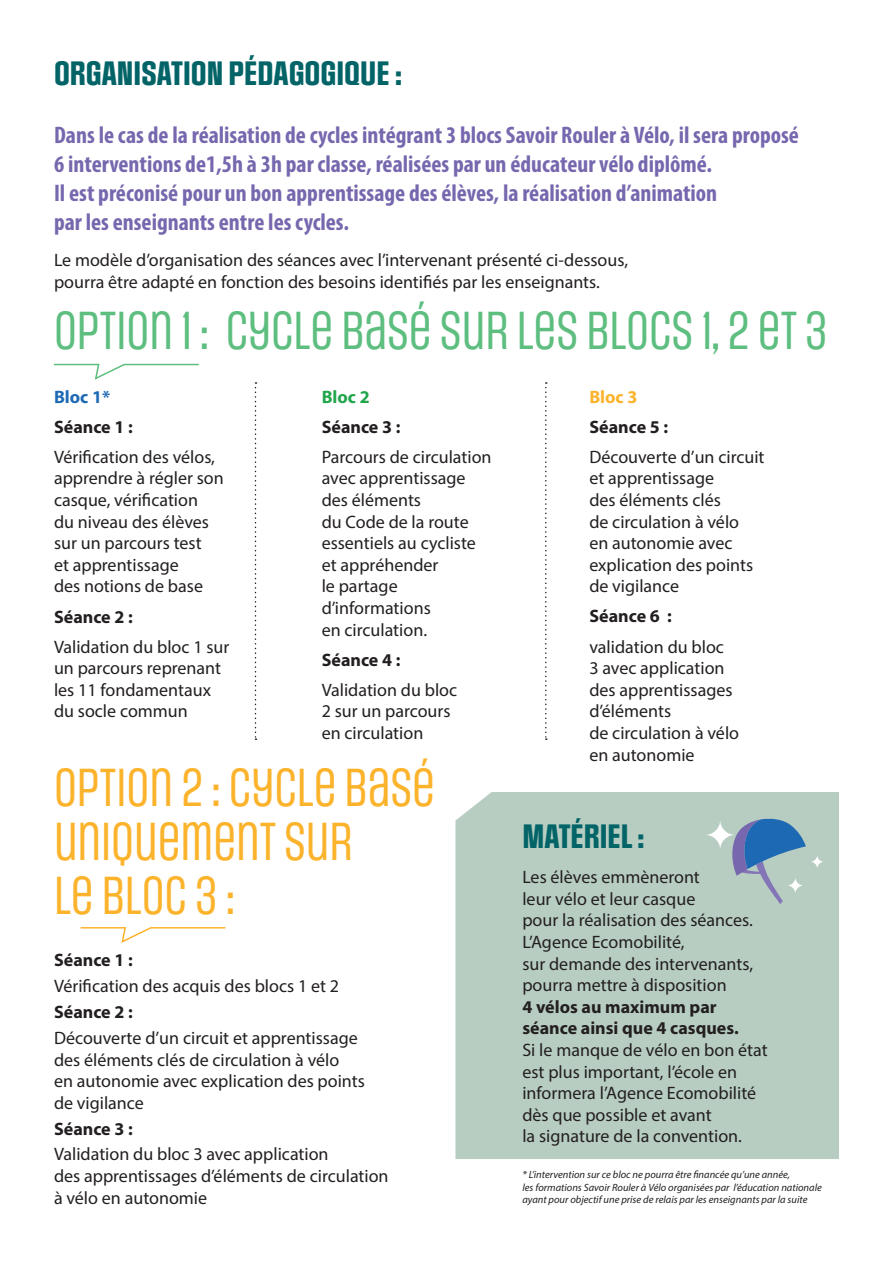
<style>
.page{position:relative;width:893px;height:1263px;background:#fff}
.page>*{position:absolute;margin:0;border:0;box-sizing:border-box;transform-origin:0 0}
.t1{font:45px/54px "Social Gothic";color:#fcb32c}
.t2{font:45px "Social Gothic";color:#5dbe7f}
.t3{font:700 28.5px "Social Gothic";color:#036468}
.t4{font:700 condensed 24px/28.8px "Myriad Pro";color:#7767ae}
.t5{font:18px/21.6px "Myriad Pro";color:#231f20}
.t6{font:700 18px/21.6px "Myriad Pro";color:#231f20}
.t7{font:700 18px "Myriad Pro";color:#1e69b4}
.t8{font:700 18px "Myriad Pro";color:#21a64b}
.t9{font:700 18px "Myriad Pro";color:#fcb32c}
.t10{font:italic 10.5px/12.6px "Myriad Pro";color:#231f20}
</style>
<div class="page">
<svg style="left:54px;top:363px;width:145px;height:17px"></svg>
<svg style="left:80px;top:927px;width:146px;height:16px"></svg>
<svg style="left:255px;top:382px;width:1px;height:358px"></svg>
<svg style="left:545px;top:382px;width:2px;height:358px"></svg>
<div style="left:455px;top:792px;width:384px;height:367px;background:#b7cdc2"></div>
<svg style="left:730px;top:818px;width:76px;height:86px;background:#80a1bb"></svg>
<svg style="left:705px;top:820px;width:30px;height:30px"></svg>
<svg style="left:787px;top:877px;width:17px;height:17px"></svg>
<svg style="left:810px;top:855px;width:14px;height:14px"></svg>
<h2 class="t3" style="left:54px;top:55px;width:350px">ORGANISATION PÉDAGOGIQUE :</h2>
<p class="t4" style="left:54px;top:121px;width:746px">Dans le cas de la réalisation de cycles intégrant 3 blocs Savoir Rouler à Vélo, il sera proposé 6 interventions de1,5h à 3h par classe, réalisées par un éducateur vélo diplômé.<br>Il est préconisé pour un bon apprentissage des élèves, la réalisation d’animation<br>par les enseignants entre les cycles.</p>
<p class="t5" style="left:54px;top:249px;width:576px">Le modèle d’organisation des séances avec l’intervenant présenté ci-dessous, pourra être adapté en fonction des besoins identifiés par les enseignants.</p>
<h1 class="t2" style="left:54px;top:300px;width:775px">OPTION 1 : CYCLE BASÉ SUR LES BLOCS 1, 2 ET 3</h1>
<p class="t7" style="left:54px;top:385px;width:58px">Bloc 1*</p>
<p class="t6" style="left:54px;top:415px;width:80px">Séance 1 :</p>
<p class="t5" style="left:54px;top:446px;width:171px">Vérification des vélos, apprendre à régler son casque, vérification<br>du niveau des élèves sur un parcours test<br>et apprentissage<br>des notions de base</p>
<p class="t6" style="left:54px;top:605px;width:80px">Séance 2 :</p>
<p class="t5" style="left:54px;top:635px;width:177px">Validation du bloc 1 sur un parcours reprenant les 11 fondamentaux du socle commun</p>
<p class="t8" style="left:322px;top:385px;width:50px">Bloc 2</p>
<p class="t6" style="left:322px;top:415px;width:80px">Séance 3 :</p>
<p class="t5" style="left:322px;top:446px;width:171px">Parcours de circulation avec apprentissage des éléments<br>du Code de la route essentiels au cycliste et appréhender<br>le partage d’informations<br>en circulation.</p>
<p class="t6" style="left:322px;top:648px;width:80px">Séance 4 :</p>
<p class="t5" style="left:322px;top:679px;width:137px">Validation du bloc<br>2 sur un parcours en circulation</p>
<h1 class="t1" style="left:54px;top:761px;width:382px">OPTION 2 : CYCLE BASÉ<br>UNIQUEMENT SUR<br>LE BLOC 3 :</h1>
<p class="t6" style="left:54px;top:949px;width:80px">Séance 1 :</p>
<p class="t5" style="left:54px;top:975px;width:287px">Vérification des acquis des blocs 1 et 2</p>
<p class="t6" style="left:54px;top:1001px;width:80px">Séance 2 :</p>
<p class="t5" style="left:54px;top:1027px;width:312px">Découverte d’un circuit et apprentissage des éléments clés de circulation à vélo<br>en autonomie avec explication des points de vigilance</p>
<p class="t6" style="left:54px;top:1117px;width:80px">Séance 3 :</p>
<p class="t5" style="left:54px;top:1143px;width:336px">Validation du bloc 3 avec application<br>des apprentissages d’éléments de circulation à vélo en autonomie</p>
<p class="t9" style="left:589px;top:385px;width:50px">Bloc 3</p>
<p class="t6" style="left:589px;top:415px;width:80px">Séance 5 :</p>
<p class="t5" style="left:589px;top:446px;width:177px">Découverte d’un circuit et apprentissage<br>des éléments clés<br>de circulation à vélo<br>en autonomie avec explication des points de vigilance</p>
<p class="t6" style="left:589px;top:605px;width:84px">Séance 6 :</p>
<p class="t5" style="left:589px;top:635px;width:151px">validation du bloc<br>3 avec application des apprentissages d’éléments<br>de circulation à vélo en autonomie</p>
<h2 class="t3" style="left:522px;top:818px;width:124px">MATÉRIEL :</h2>
<p class="t5" style="left:522px;top:866px;width:232px">Les élèves emmèneront<br>leur vélo et leur casque<br>pour la réalisation des séances.<br>L’Agence Ecomobilité,<br>sur demande des intervenants, pourra mettre à disposition</p>
<p class="t6" style="left:522px;top:995px;width:218px">4 vélos au maximum par séance ainsi que 4 casques.</p>
<p class="t5" style="left:522px;top:1039px;width:247px">Si le manque de vélo en bon état est plus important, l’école en informera l’Agence Ecomobilité dès que possible et avant<br>la signature de la convention.</p>
<p class="t10" style="left:522px;top:1168px;width:301px">* L’intervention sur ce bloc ne pourra être financée qu’une année,<br>les formations Savoir Rouler à Vélo organisées par l’éducation nationale ayant pour objectif une prise de relais par les enseignants par la suite</p>
</div>
